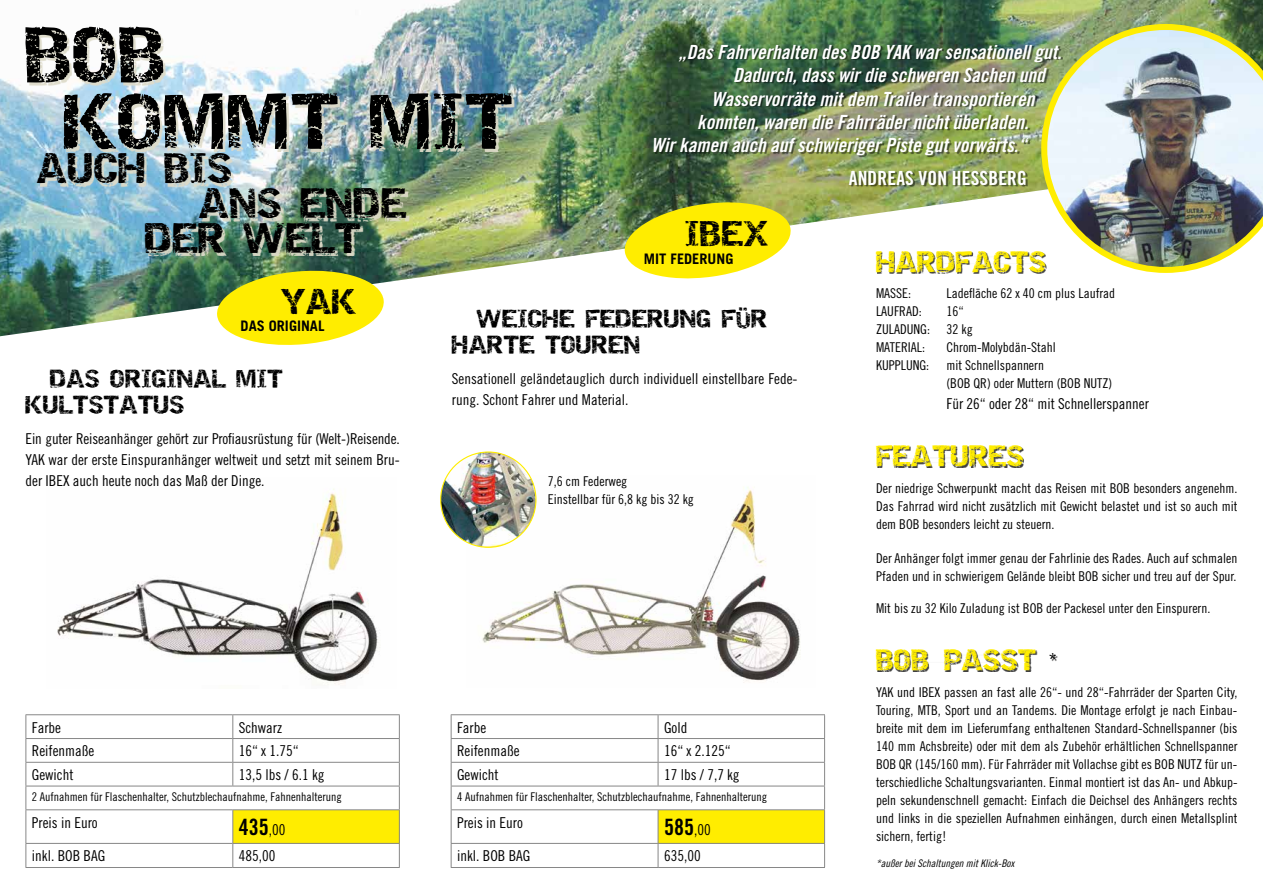
<style>
.page{position:relative;width:1263px;height:893px;background:#fff}
.page>*{position:absolute;margin:0;border:0;box-sizing:border-box;transform-origin:0 0}
.t1{font:55.5px/66.6px "Destroy";color:#000}
.t2{font:30px "Destroy";color:#000}
.t3{font:25.2px "Destroy";color:#000}
.t4{font:22.5px "Trade Gothic Bold Cond Twenty";color:#000}
.t5{font:21px "Destroy";color:#ffed00}
.t6{font:19.5px "Trade Gothic Bold Cond Twenty Obl";color:#fff}
.t7{font:19.5px "Trade Gothic Bold Cond Twenty";letter-spacing:.01em;color:#fff}
.t8{font:18px/25.5px "Destroy";color:#000}
.t9{font:15px/21px "Trade Gothic Cond Eighteen";color:#000}
.t10{font:700 14.55px "Trade Gothic";color:#000}
.t11{font:13.5px/18px "Trade Gothic Cond Eighteen";color:#000}
.t12{font:12px "Trade Gothic Cond Eighteen";color:#000}
.t13{font:10.5px "Trade Gothic Cond Eighteen Obl";color:#000}
.s1{font-family:"Trade Gothic Cond Eighteen";font-size:15px}
.s2{font-family:"Trade Gothic Cond Eighteen";font-size:18px;color:#000}
</style>
<div class="page">
<img style="left:0;top:0;width:1263px;height:336px">
<img style="left:1041px;top:24px;width:222px;height:249px">
<div style="left:877px;top:447px;width:147px;height:21px;background:#000;opacity:.75"></div>
<div style="left:877px;top:651px;width:180px;height:21px;background:#000;opacity:.75"></div>
<img style="left:467px;top:475px;width:334px;height:208px">
<div style="left:658px;top:810px;width:167px;height:33px;background:#ffed00"></div>
<hr style="left:451px;top:714px;width:207px;height:1px;background:#878787">
<hr style="left:658px;top:714px;width:167px;height:1px;background:#878787">
<hr style="left:451px;top:738px;width:207px;height:1px;background:#878787">
<hr style="left:658px;top:738px;width:167px;height:1px;background:#878787">
<hr style="left:451px;top:762px;width:207px;height:1px;background:#878787">
<hr style="left:658px;top:762px;width:167px;height:1px;background:#878787">
<svg style="left:658px;top:715px;width:1px;height:71px"></svg>
<hr style="left:451px;top:786px;width:207px;height:1px;background:#878787">
<svg style="left:451px;top:715px;width:1px;height:94px"></svg>
<hr style="left:658px;top:786px;width:167px;height:1px;background:#878787">
<svg style="left:824px;top:715px;width:1px;height:94px"></svg>
<hr style="left:451px;top:809px;width:207px;height:1px;background:#878787">
<hr style="left:451px;top:810px;width:1px;height:33px;background:#878787">
<hr style="left:658px;top:809px;width:167px;height:1px;background:#878787">
<hr style="left:658px;top:810px;width:1px;height:33px;background:#878787">
<hr style="left:824px;top:810px;width:1px;height:33px;background:#878787">
<hr style="left:451px;top:843px;width:207px;height:1px;background:#878787">
<svg style="left:451px;top:844px;width:1px;height:23px"></svg>
<hr style="left:658px;top:843px;width:167px;height:1px;background:#878787">
<svg style="left:658px;top:844px;width:1px;height:23px"></svg>
<svg style="left:824px;top:844px;width:1px;height:23px"></svg>
<hr style="left:451px;top:867px;width:207px;height:1px;background:#878787">
<hr style="left:658px;top:867px;width:167px;height:1px;background:#878787">
<img style="left:441px;top:452px;width:95px;height:95px;border-radius:48px">
<div style="left:655px;top:46px;width:407px;height:140px;background:#000;opacity:.5"></div>
<div style="left:877px;top:252px;width:170px;height:22px;background:#000;opacity:.75"></div>
<svg style="left:215px;top:267px;width:170px;height:78px;background:#e0da2b"></svg>
<img style="left:57px;top:489px;width:323px;height:196px">
<div style="left:233px;top:810px;width:166px;height:33px;background:#ffed00"></div>
<hr style="left:26px;top:714px;width:207px;height:1px;background:#878787">
<hr style="left:233px;top:714px;width:167px;height:1px;background:#878787">
<hr style="left:26px;top:738px;width:207px;height:1px;background:#878787">
<hr style="left:233px;top:738px;width:167px;height:1px;background:#878787">
<hr style="left:26px;top:762px;width:207px;height:1px;background:#878787">
<hr style="left:233px;top:762px;width:167px;height:1px;background:#878787">
<svg style="left:232px;top:715px;width:1px;height:71px"></svg>
<hr style="left:26px;top:786px;width:207px;height:1px;background:#878787">
<svg style="left:26px;top:715px;width:1px;height:94px"></svg>
<hr style="left:233px;top:786px;width:167px;height:1px;background:#878787">
<svg style="left:399px;top:715px;width:1px;height:94px"></svg>
<hr style="left:26px;top:809px;width:207px;height:1px;background:#878787">
<hr style="left:26px;top:810px;width:1px;height:33px;background:#878787">
<hr style="left:233px;top:809px;width:167px;height:1px;background:#878787">
<hr style="left:232px;top:810px;width:1px;height:33px;background:#878787">
<hr style="left:399px;top:810px;width:1px;height:33px;background:#878787">
<hr style="left:26px;top:843px;width:207px;height:1px;background:#878787">
<svg style="left:26px;top:844px;width:1px;height:23px"></svg>
<hr style="left:233px;top:843px;width:167px;height:1px;background:#878787">
<svg style="left:232px;top:844px;width:1px;height:23px"></svg>
<svg style="left:399px;top:844px;width:1px;height:23px"></svg>
<hr style="left:26px;top:867px;width:207px;height:1px;background:#878787">
<hr style="left:233px;top:867px;width:167px;height:1px;background:#878787">
<div style="left:40px;top:156px;width:369px;height:100px;background:#dedbc9;opacity:.94"></div>
<div style="left:28px;top:30px;width:487px;height:122px;background:#dedbc9;opacity:.94"></div>
<svg style="left:622px;top:198px;width:171px;height:85px"></svg>
<h1 class="t1" style="left:64px;top:25px;width:452px;text-indent:-38px">BOB<br>KOMMT MIT</h1>
<h3 class="t6" style="left:678px;top:40px;width:385px">„Das Fahrverhalten des BOB YAK war sensationell gut.</h3>
<h3 class="t6" style="left:733px;top:63px;width:313px">Dadurch, dass wir die schweren Sachen und</h3>
<h3 class="t6" style="left:711px;top:87px;width:325px">Wasservorräte mit dem Trailer transportieren</h3>
<h3 class="t6" style="left:697px;top:110px;width:333px">konnten, waren die Fahrräder nicht überladen.</h3>
<h3 class="t6" style="left:651px;top:134px;width:377px">Wir kamen auch auf schwieriger Piste gut vorwärts.“</h3>
<h3 class="t7" style="left:849px;top:166px;width:180px">ANDREAS VON HESSBERG</h3>
<h2 class="t2" style="left:37px;top:150px;width:197px">AUCH BIS</h2>
<h2 class="t2" style="left:199px;top:184px;width:209px">ANS ENDE</h2>
<h2 class="t2" style="left:145px;top:219px;width:218px">DER WELT</h2>
<h3 class="t3" style="left:686px;top:218px;width:85px">IBEX</h3>
<p class="t10" style="left:644px;top:250px;width:91px">MIT FEDERUNG</p>
<h3 class="t5" style="left:876px;top:248px;width:172px">HARDFACTS</h3>
<p class="t11" style="left:876px;top:284px;width:37px">MASSE:</p>
<p class="t11" style="left:946px;top:284px;width:170px">Ladefläche 62 x 40 cm plus Laufrad</p>
<p class="t11" style="left:876px;top:302px;width:47px">LAUFRAD:</p>
<h3 class="t3" style="left:281px;top:286px;width:77px">YAK</h3>
<p class="t10" style="left:241px;top:316px;width:85px">DAS ORIGINAL</p>
<p class="t11" style="left:876px;top:302px;width:98px;text-indent:70px">16“<br>ZULADUNG: 32 kg<br>MATERIAL:</p>
<h3 class="t8" style="left:452px;top:308px;width:317px;text-indent:25px">WEICHE FEDERUNG FÜR<br>HARTE TOUREN</h3>
<p class="t9" style="left:452px;top:368px;width:347px">Sensationell geländetauglich durch individuell einstellbare Fede&shy;rung. Schont Fahrer und Material.</p>
<p class="t11" style="left:946px;top:338px;width:111px">Chrom-Molybdän-Stahl</p>
<p class="t11" style="left:876px;top:356px;width:55px">KUPPLUNG:</p>
<p class="t11" style="left:946px;top:356px;width:167px">mit Schnellspannern<br>(BOB QR) oder Muttern (BOB NUTZ)</p>
<p class="t9" style="left:946px;top:393px;width:204px">Für 26“ oder 28“ mit Schnellerspanner</p>
<h3 class="t8" style="left:26px;top:368px;width:259px;text-indent:25px">DAS ORIGINAL MIT<br>KULTSTATUS</h3>
<p class="t9" style="left:26px;top:428px;width:376px;text-align:justify">Ein guter Reiseanhänger gehört zur Profiausrüstung für (Welt-)Reisende.<br>YAK war der erste Einspuranhänger weltweit und setzt mit seinem Bru&shy;der IBEX auch heute noch das Maß der Dinge.</p>
<h3 class="t5" style="left:876px;top:443px;width:150px">FEATURES</h3>
<p class="t11" style="left:876px;top:479px;width:363px;text-align:justify">Der niedrige Schwerpunkt macht das Reisen mit BOB besonders angenehm.<br>Das Fahrrad wird nicht zusätzlich mit Gewicht belastet und ist so auch mit dem BOB besonders leicht zu steuern.</p>
<p class="t11" style="left:876px;top:549px;width:363px">Der Anhänger folgt immer genau der Fahrlinie des Rades. Auch auf schmalen<br>Pfaden und in schwierigem Gelände bleibt BOB sicher und treu auf der Spur.</p>
<p class="t11" style="left:876px;top:599px;width:336px">Mit bis zu 32 Kilo Zuladung ist BOB der Packesel unter den Einspurern.</p>
<p class="t11" style="left:548px;top:472px;width:148px">7,6 cm Federweg<br>Einstellbar für 6,8 kg bis 32 kg</p>
<p class="t9" style="left:32px;top:716px;width:31px">Farbe</p>
<p class="t9" style="left:239px;top:716px;width:45px">Schwarz</p>
<p class="t9" style="left:32px;top:740px;width:64px">Reifenmaße</p>
<p class="t9" style="left:239px;top:740px;width:61px">16“ x 1.75“</p>
<p class="t9" style="left:32px;top:764px;width:43px">Gewicht</p>
<p class="t9" style="left:239px;top:764px;width:87px">13,5 lbs / 6.1 kg</p>
<p class="t12" style="left:32px;top:790px;width:311px">2 Aufnahmen für Flaschenhalter, Schutzblechaufnahme, Fahnenhalterung</p>
<p class="t9" style="left:32px;top:812px;width:67px">Preis in Euro</p>
<h3 class="t4" style="left:239px;top:813px;width:48px">435<span class="s1">,00</span></h3>
<p class="t9" style="left:32px;top:845px;width:75px">inkl. BOB BAG</p>
<p class="t9" style="left:239px;top:845px;width:38px">485,00</p>
<p class="t9" style="left:457px;top:716px;width:31px">Farbe</p>
<p class="t9" style="left:664px;top:716px;width:25px">Gold</p>
<p class="t9" style="left:457px;top:740px;width:64px">Reifenmaße</p>
<p class="t9" style="left:664px;top:740px;width:68px">16“ x 2.125“</p>
<p class="t9" style="left:457px;top:764px;width:43px">Gewicht</p>
<p class="t9" style="left:664px;top:764px;width:77px">17 lbs / 7,7 kg</p>
<p class="t12" style="left:457px;top:790px;width:311px">4 Aufnahmen für Flaschenhalter, Schutzblechaufnahme, Fahnenhalterung</p>
<p class="t9" style="left:457px;top:812px;width:67px">Preis in Euro</p>
<h3 class="t4" style="left:664px;top:813px;width:48px">585<span class="s1">,00</span></h3>
<p class="t9" style="left:457px;top:845px;width:75px">inkl. BOB BAG</p>
<p class="t9" style="left:664px;top:845px;width:38px">635,00</p>
<h3 class="t5" style="left:876px;top:647px;width:182px">BOB PASST <span class="s2">*</span></h3>
<p class="t11" style="left:876px;top:683px;width:363px;text-align:justify">YAK und IBEX passen an fast alle 26“- und 28“-Fahrräder der Sparten City, Touring, MTB, Sport und an Tandems. Die Montage erfolgt je nach Einbau&shy;breite mit dem im Lieferumfang enthaltenen Standard-Schnellspanner (bis 140 mm Achsbreite) oder mit dem als Zubehör erhältlichen Schnellspanner BOB QR (145/160 mm). Für Fahrräder mit Vollachse gibt es BOB NUTZ für un&shy;terschiedliche Schaltungsvarianten. Einmal montiert ist das An- und Abkup&shy;peln sekundenschnell gemacht: Einfach die Deichsel des Anhängers rechts und links in die speziellen Aufnahmen einhängen, durch einen Metallsplint sichern, fertig!</p>
<p class="t13" style="left:876px;top:857px;width:140px">*außer bei Schaltungen mit Klick-Box</p>
</div>
